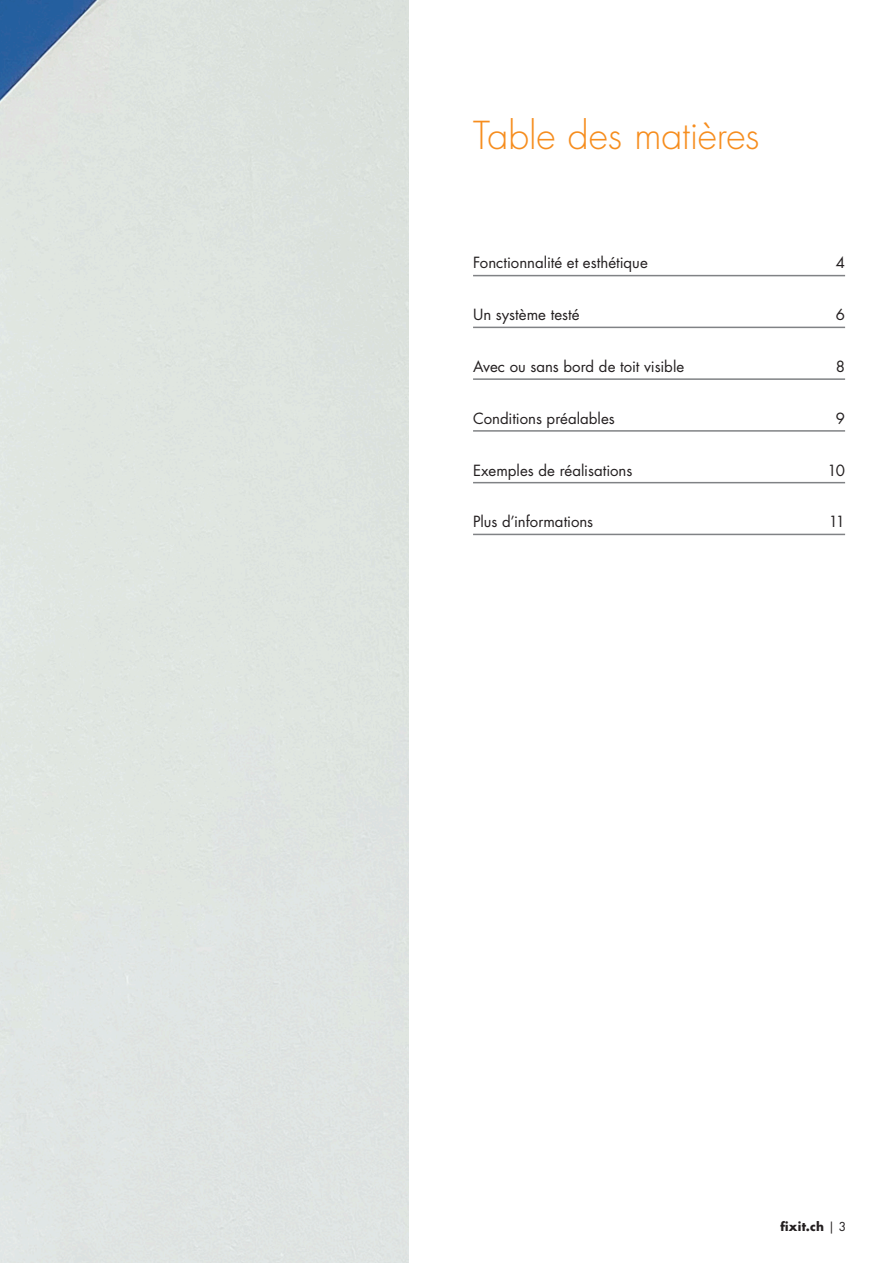
<style>
.page{position:relative;width:893px;height:1263px;background:#fff}
.page>*{position:absolute;margin:0;border:0;box-sizing:border-box;transform-origin:0 0}
.Seitentitel{font:300 37.5px "Futura LT Pro";letter-spacing:-.005em;color:#f68d1e}
.TOC-Headline{font:15px "Futura LT Pro";color:#231f20}
.t1{font:700 12px "Futura LT Pro";color:#231f20}
.s1{font-weight:400}
</style>
<div class="page">
<div style="left:0;top:0;width:408px;height:1263px;background:#e0e5e0"></div>
<hr style="left:473px;top:275px;width:372px;height:1px;background:#808285">
<hr style="left:473px;top:327px;width:372px;height:1px;background:#808285">
<hr style="left:473px;top:378px;width:372px;height:2px;background:#808285">
<hr style="left:473px;top:430px;width:372px;height:2px;background:#808285">
<hr style="left:473px;top:482px;width:372px;height:1px;background:#808285">
<hr style="left:473px;top:534px;width:372px;height:1px;background:#808285">
<p class="Seitentitel" style="left:473px;top:111px;width:288px">Table des matières</p>
<p class="TOC-Headline" style="left:473px;top:253px;width:176px">Fonctionnalité et esthétique</p>
<p class="TOC-Headline" style="left:836px;top:253px;width:11px">4</p>
<p class="TOC-Headline" style="left:473px;top:304px;width:108px">Un système testé</p>
<p class="TOC-Headline" style="left:836px;top:304px;width:11px">6</p>
<p class="TOC-Headline" style="left:473px;top:356px;width:213px">Avec ou sans bord de toit visible</p>
<p class="TOC-Headline" style="left:836px;top:356px;width:11px">8</p>
<p class="TOC-Headline" style="left:473px;top:408px;width:143px">Conditions préalables</p>
<p class="TOC-Headline" style="left:836px;top:408px;width:11px">9</p>
<p class="TOC-Headline" style="left:473px;top:460px;width:161px">Exemples de réalisations</p>
<p class="TOC-Headline" style="left:828px;top:460px;width:19px">10</p>
<p class="TOC-Headline" style="left:473px;top:511px;width:122px">Plus d’informations</p>
<p class="TOC-Headline" style="left:829px;top:511px;width:18px">11</p>
<p class="t1" style="left:780px;top:1218px;width:67px">fixit.ch <span class="s1">| 3</span></p>
</div>
